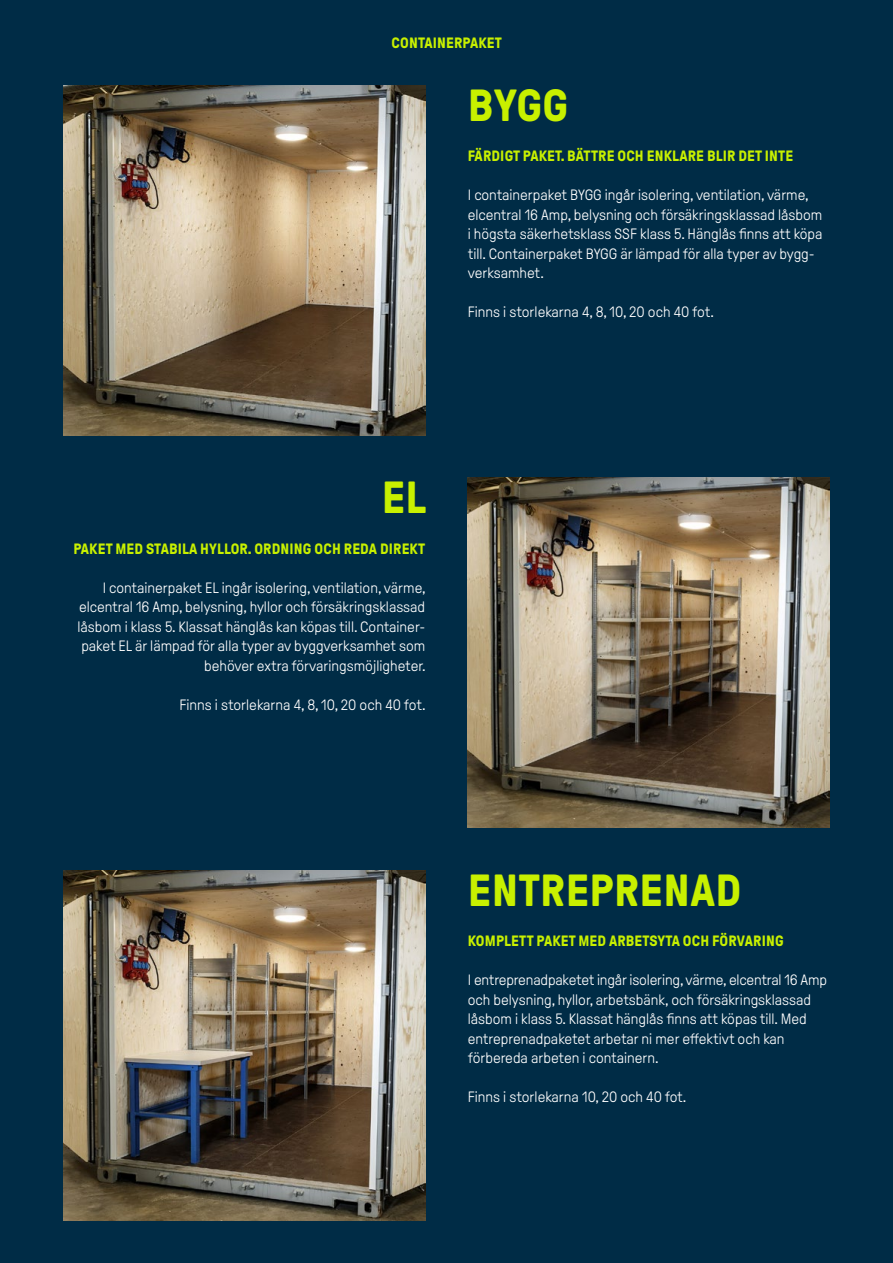
<style>
.page{position:relative;width:893px;height:1263px;background:#002c46}
.page>*{position:absolute;margin:0;border:0;box-sizing:border-box;transform-origin:0 0}
.t1{font:700 45px "GT Pressura";letter-spacing:.01em;color:#c8f000}
.t2{font:300 15px/19.5px "GT Pressura";color:#fff}
.t3{font:700 15px "GT Pressura";letter-spacing:.01em;color:#c8f000}
</style>
<div class="page">
<img style="left:64px;top:85px;width:361px;height:350px">
<img style="left:468px;top:478px;width:361px;height:350px">
<img style="left:64px;top:870px;width:361px;height:350px">
<p class="t3" style="left:392px;top:35px;width:112px">CONTAINERPAKET</p>
<h1 class="t1" style="left:468px;top:81px;width:102px">BYGG</h1>
<p class="t3" style="left:468px;top:148px;width:327px">FÄRDIGT PAKET. BÄTTRE OCH ENKLARE BLIR DET INTE</p>
<p class="t2" style="left:468px;top:185px;width:356px">I containerpaket BYGG ingår isolering, ventilation, värme, elcentral 16 Amp, belysning och försäkringsklassad låsbom i högsta säkerhetsklass SSF klass 5. Hänglås finns att köpa till. Containerpaket BYGG är lämpad för alla typer av bygg&shy;verksamhet.</p>
<p class="t2" style="left:468px;top:302px;width:248px">Finns i storlekarna 4, 8, 10, 20 och 40 fot.</p>
<h1 class="t1" style="left:382px;top:474px;width:46px">EL</h1>
<p class="t3" style="left:73px;top:540px;width:353px">PAKET MED STABILA HYLLOR. ORDNING OCH REDA DIREKT</p>
<p class="t2" style="left:77px;top:578px;width:350px;text-align:right">I containerpaket EL ingår isolering, ventilation, värme, elcentral 16 Amp, belysning, hyllor och försäkringsklassad låsbom i klass 5. Klassat hänglås kan köpas till. Container&shy;paket EL är lämpad för alla typer av byggverksamhet som behöver extra förvaringsmöjligheter.</p>
<p class="t2" style="left:179px;top:695px;width:248px">Finns i storlekarna 4, 8, 10, 20 och 40 fot.</p>
<h1 class="t1" style="left:468px;top:866px;width:275px">ENTREPRENAD</h1>
<p class="t3" style="left:468px;top:933px;width:317px">KOMPLETT PAKET MED ARBETSYTA OCH FÖRVARING</p>
<p class="t2" style="left:468px;top:971px;width:361px">I entreprenadpaketet ingår isolering, värme, elcentral 16 Amp och belysning, hyllor, arbetsbänk, och försäkringsklassad låsbom i klass 5. Klassat hänglås finns att köpas till. Med entreprenadpaketet arbetar ni mer effektivt och kan förbereda arbeten i containern.</p>
<p class="t2" style="left:468px;top:1088px;width:220px">Finns i storlekarna 10, 20 och 40 fot.</p>
</div>
